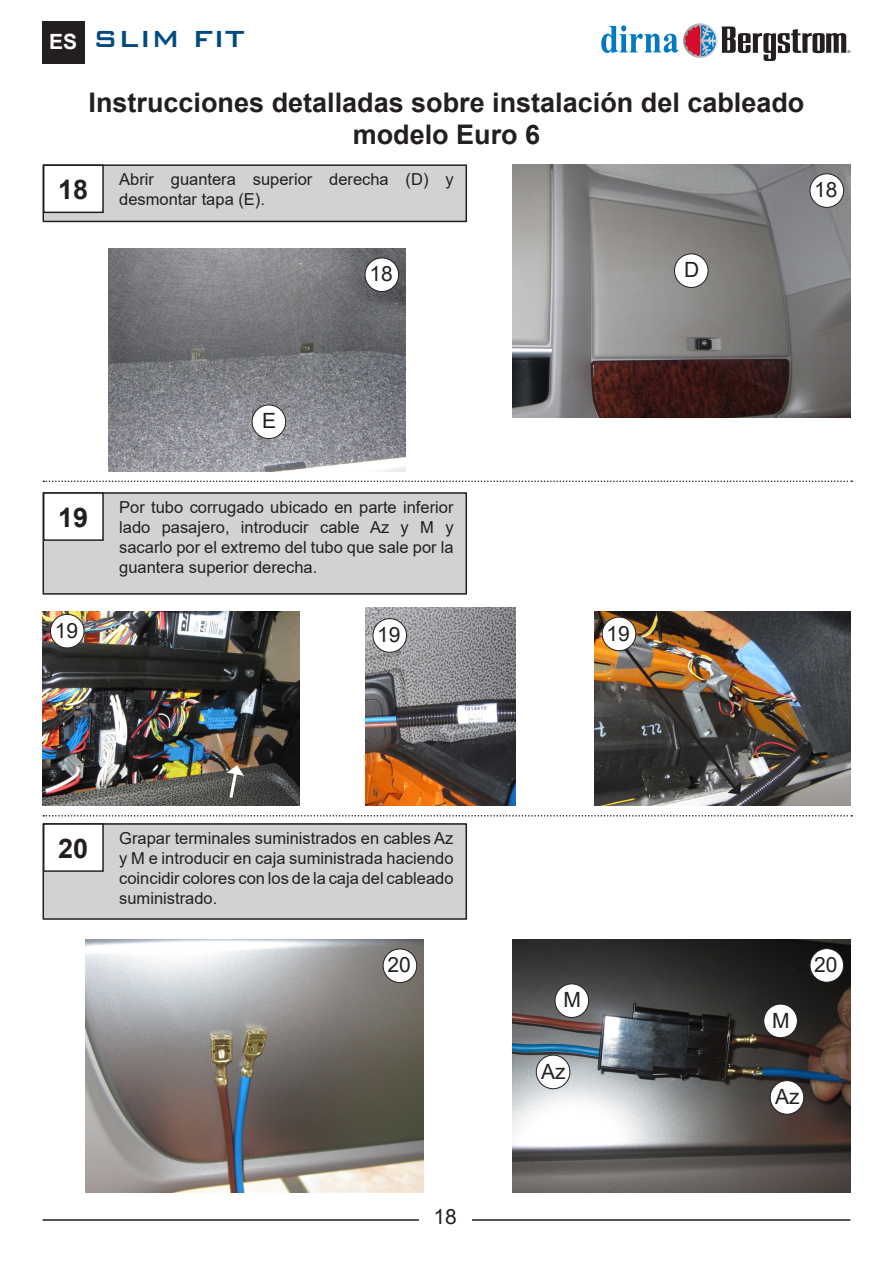
<style>
.page{position:relative;width:893px;height:1263px;background:#fff}
.page>*{position:absolute;margin:0;border:0;box-sizing:border-box;transform-origin:0 0}
.t1{font:500 31.2px "Bank Gothic BT";color:#004a7f}
.t2{font:700 27px "Arial";color:#231f20}
.t3{font:21px "Arial";color:#231f20}
.t4{font:16.5px/19.8px "Arial";color:#231f20;text-align:justify}
.t5{font:4.05px "Arial";color:#231f20;scale:1.08 1}
.s1{font-family:"Arial";font-weight:700;font-size:21px;color:#fff}
</style>
<div class="page">
<hr style="left:43px;top:1219px;width:807px;height:2px;background:#231f20">
<div style="left:419px;top:1209px;width:52px;height:22px;background:#fff"></div>
<div style="left:43px;top:21px;width:42px;height:42px;background:#231f20"></div>
<svg style="left:601px;top:25px;width:77px;height:28px"></svg>
<svg style="left:683px;top:23px;width:35px;height:35px"></svg>
<svg style="left:685px;top:25px;width:161px;height:36px"></svg>
<img style="left:513px;top:164px;width:337px;height:254px">
<img style="left:108px;top:249px;width:297px;height:222px">
<img style="left:86px;top:939px;width:338px;height:254px">
<img style="left:513px;top:939px;width:337px;height:253px">
<div style="left:43px;top:165px;width:423px;height:56px;background:#d1d2d4"></div>
<div style="left:43px;top:164px;width:424px;height:58px;border:2px solid #231f20"></div>
<div style="left:43px;top:493px;width:423px;height:101px;background:#d1d2d4"></div>
<div style="left:43px;top:492px;width:424px;height:103px;border:2px solid #231f20"></div>
<div style="left:43px;top:824px;width:423px;height:95px;background:#d1d2d4"></div>
<div style="left:43px;top:823px;width:424px;height:97px;border:2px solid #231f20"></div>
<div style="left:44px;top:165px;width:59px;height:47px;background:#fff"></div>
<div style="left:43px;top:164px;width:61px;height:49px;border:2px solid #231f20"></div>
<div style="left:44px;top:493px;width:59px;height:47px;background:#fff"></div>
<div style="left:43px;top:492px;width:61px;height:49px;border:2px solid #231f20"></div>
<div style="left:44px;top:824px;width:59px;height:47px;background:#fff"></div>
<div style="left:43px;top:823px;width:61px;height:49px;border:2px solid #231f20"></div>
<div style="left:810px;top:174px;width:34px;height:33px;background:#fff;border-radius:50%"></div>
<div style="left:809px;top:173px;width:35px;height:35px;border:1px solid #231f20;border-radius:50%"></div>
<div style="left:365px;top:258px;width:34px;height:33px;background:#fff;border-radius:50%"></div>
<div style="left:365px;top:257px;width:34px;height:35px;border:1px solid #231f20;border-radius:50%"></div>
<div style="left:383px;top:949px;width:34px;height:33px;background:#fff;border-radius:50%"></div>
<div style="left:383px;top:948px;width:34px;height:35px;border:1px solid #231f20;border-radius:50%"></div>
<div style="left:810px;top:948px;width:34px;height:34px;background:#fff;border-radius:50%"></div>
<div style="left:809px;top:948px;width:35px;height:35px;border:1px solid #231f20;border-radius:50%"></div>
<div style="left:674px;top:254px;width:34px;height:33px;background:#fff;border-radius:50%"></div>
<div style="left:674px;top:253px;width:35px;height:35px;border:1px solid #231f20;border-radius:50%"></div>
<div style="left:252px;top:405px;width:34px;height:34px;background:#fff;border-radius:50%"></div>
<div style="left:252px;top:404px;width:34px;height:35px;border:1px solid #231f20;border-radius:50%"></div>
<svg style="left:43px;top:480px;width:809px;height:2px"></svg>
<svg style="left:43px;top:815px;width:809px;height:1px"></svg>
<img style="left:594px;top:612px;width:256px;height:194px">
<img style="left:43px;top:611px;width:257px;height:195px">
<img style="left:366px;top:607px;width:150px;height:198px">
<div style="left:50px;top:614px;width:34px;height:34px;background:#fff;border-radius:50%"></div>
<div style="left:50px;top:614px;width:35px;height:34px;border:1px solid #231f20;border-radius:50%"></div>
<div style="left:373px;top:619px;width:33px;height:33px;background:#fff;border-radius:50%"></div>
<div style="left:372px;top:618px;width:35px;height:35px;border:1px solid #231f20;border-radius:50%"></div>
<svg style="left:227px;top:765px;width:17px;height:36px"></svg>
<img style="left:613px;top:635px;width:128px;height:160px">
<div style="left:602px;top:617px;width:34px;height:34px;background:#fff;border-radius:50%"></div>
<div style="left:602px;top:617px;width:34px;height:34px;border:1px solid #231f20;border-radius:50%"></div>
<div style="left:555px;top:984px;width:34px;height:33px;background:#fff;border-radius:50%"></div>
<div style="left:554px;top:983px;width:35px;height:35px;border:1px solid #231f20;border-radius:50%"></div>
<div style="left:764px;top:1004px;width:33px;height:34px;background:#fff;border-radius:50%"></div>
<div style="left:763px;top:1003px;width:35px;height:35px;border:1px solid #231f20;border-radius:50%"></div>
<div style="left:536px;top:1055px;width:34px;height:34px;background:#fff;border-radius:50%"></div>
<div style="left:536px;top:1054px;width:34px;height:35px;border:1px solid #231f20;border-radius:50%"></div>
<div style="left:770px;top:1080px;width:34px;height:34px;background:#fff;border-radius:50%"></div>
<div style="left:770px;top:1080px;width:34px;height:35px;border:1px solid #231f20;border-radius:50%"></div>
<h1 class="t1" style="left:49px;top:22px;width:197px"><span class="s1">ES</span> SLIM FIT</h1>
<p class="t5" style="left:847px;top:49px;width:4px">®</p>
<p class="t2" style="left:89px;top:83px;width:717px">Instrucciones detalladas sobre instalación del cableado</p>
<p class="t2" style="left:353px;top:116px;width:189px">modelo Euro 6</p>
<p class="t2" style="left:58px;top:171px;width:32px">18</p>
<p class="t4" style="left:119px;top:170px;width:336px">Abrir guantera superior derecha (D) y desmontar tapa (E).</p>
<p class="t3" style="left:814px;top:175px;width:25px">18</p>
<p class="t3" style="left:369px;top:260px;width:25px">18</p>
<p class="t3" style="left:684px;top:256px;width:17px">D</p>
<p class="t2" style="left:58px;top:498px;width:32px">19</p>
<p class="t3" style="left:262px;top:407px;width:16px">E</p>
<p class="t4" style="left:119px;top:497px;width:336px">Por tubo corrugado ubicado en parte inferior lado pasajero, introducir cable Az y M y sacarlo por el extremo del tubo que sale por la guantera superior derecha.</p>
<p class="t3" style="left:55px;top:616px;width:25px">19</p>
<p class="t3" style="left:377px;top:620px;width:25px">19</p>
<p class="t3" style="left:606px;top:619px;width:25px">19</p>
<p class="t2" style="left:58px;top:829px;width:32px">20</p>
<p class="t4" style="left:119px;top:828px;width:336px">Grapar terminales suministrados en cables Az y M e introducir en caja suministrada haciendo coincidir colores con los de la caja del cableado suministrado.</p>
<p class="t3" style="left:387px;top:951px;width:25px">20</p>
<p class="t3" style="left:814px;top:950px;width:25px">20</p>
<p class="t3" style="left:563px;top:985px;width:19px">M</p>
<p class="t3" style="left:541px;top:1057px;width:26px">Az</p>
<p class="t3" style="left:772px;top:1006px;width:19px">M</p>
<p class="t3" style="left:775px;top:1082px;width:26px">Az</p>
<p class="t3" style="left:433px;top:1202px;width:25px">18</p>
</div>
